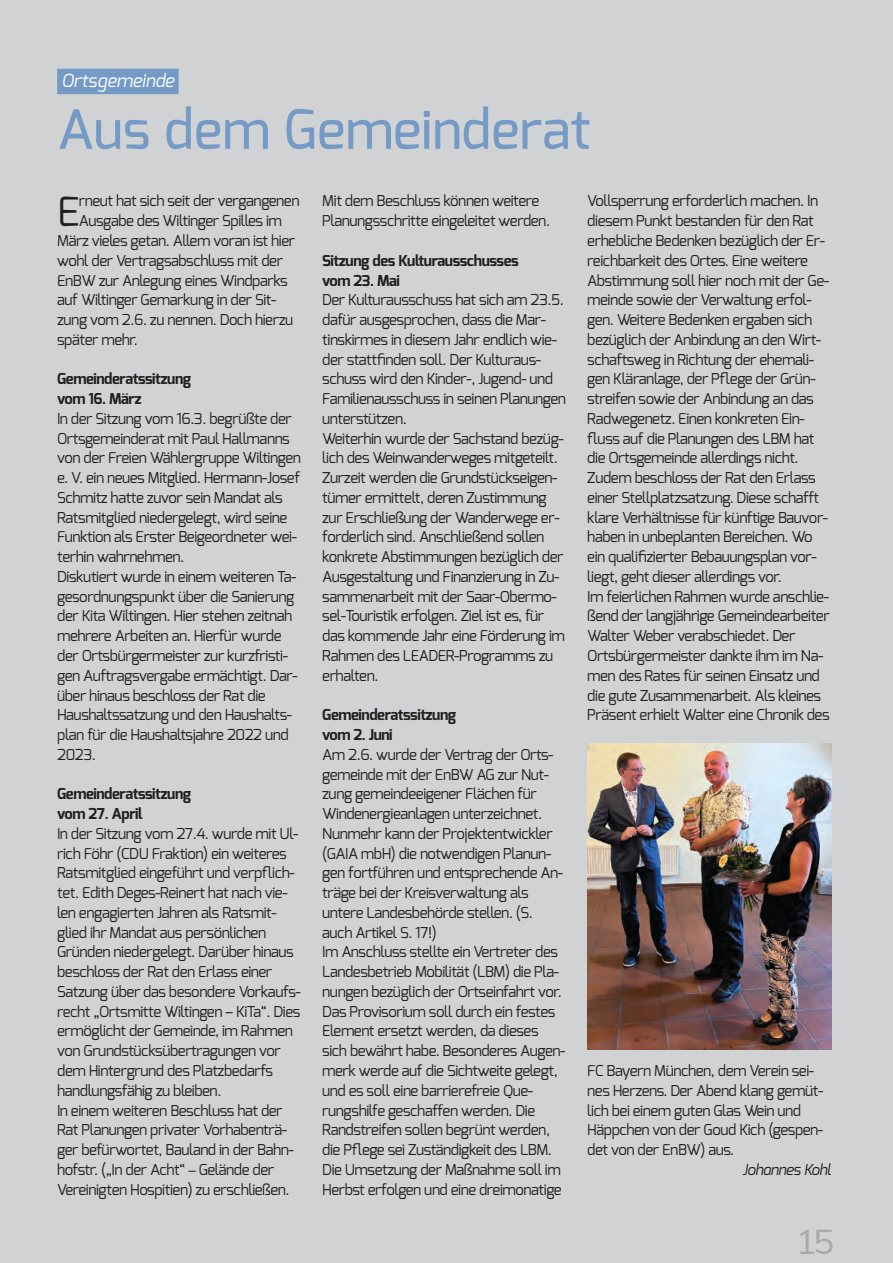
<style>
.page{position:relative;width:893px;height:1263px;background:#d0d2d3}
.page>*{position:absolute;margin:0;border:0;box-sizing:border-box;transform-origin:0 0}
.t1{font:500 54px "Exo";color:#759ac6}
.t2{font:40.2px "Exo";color:#231f20}
.t3{font:33.75px "Mulish";color:#a8aaad;scale:1.04 1}
.t4{font:italic 18px "Exo";color:#fff}
.t5{font:15px/19.8px "Exo";letter-spacing:-.03em;color:#231f20}
.t6{font:700 15px/19.8px "Exo";letter-spacing:-.03em;color:#231f20}
.t7{font:italic 15px "Exo";letter-spacing:-.03em;color:#231f20}
.s1{font-family:"Palatino"}
</style>
<div class="page">
<div style="left:57px;top:69px;width:122px;height:25px;background:#759ac6"></div>
<img style="left:588px;top:743px;width:243px;height:306px">
<p class="t4" style="left:61px;top:69px;width:114px">Ortsgemeinde</p>
<h1 class="t1" style="left:57px;top:95px;width:535px">Aus dem Gemeinderat</h1>
<h2 class="t2" style="left:57px;top:186px;width:24px">E</h2>
<p class="t5" style="left:79px;top:191px;width:222px">rneut hat sich seit der vergangenen</p>
<p class="t5" style="left:79px;top:211px;width:205px">Ausgabe des Wiltinger Spilles im</p>
<p class="t5" style="left:57px;top:231px;width:239px">März vieles getan. Allem voran ist hier</p>
<p class="t5" style="left:57px;top:251px;width:227px">wohl der Vertragsabschluss mit der</p>
<p class="t5" style="left:57px;top:271px;width:232px">EnBW zur Anlegung eines Windparks</p>
<p class="t5" style="left:57px;top:290px;width:221px">auf Wiltinger Gemarkung in der Sit-</p>
<p class="t5" style="left:57px;top:310px;width:238px">zung vom 2.6. zu nennen. Doch hierzu</p>
<p class="t5" style="left:57px;top:330px;width:82px">später mehr.</p>
<p class="t6" style="left:57px;top:369px;width:136px">Gemeinderatssitzung vom 16. März</p>
<p class="t5" style="left:57px;top:409px;width:245px">In der Sitzung vom 16.3. begrüßte der Ortsgemeinderat mit Paul Hallmanns von der Freien Wählergruppe Wiltingen e. V. ein neues Mitglied. Hermann-Josef Schmitz hatte zuvor sein Mandat als Ratsmitglied niedergelegt, wird seine Funktion als Erster Beigeordneter wei&shy;terhin wahrnehmen.<br>Diskutiert wurde in einem weiteren Ta&shy;gesordnungspunkt über die Sanierung der Kita Wiltingen. Hier stehen zeitnah mehrere Arbeiten an. Hierfür wurde der Ortsbürgermeister zur kurzfristi&shy;gen Auftragsvergabe ermächtigt. Dar&shy;über hinaus beschloss der Rat die Haushaltssatzung und den Haushalts&shy;plan für die Haushaltsjahre 2022 und 2023.</p>
<p class="t6" style="left:57px;top:784px;width:136px">Gemeinderatssitzung vom 27. April</p>
<p class="t5" style="left:57px;top:824px;width:245px">In der Sitzung vom 27.4. wurde mit Ul&shy;rich Föhr (CDU Fraktion) ein weiteres Ratsmitglied eingeführt und verpflich&shy;tet. Edith Deges-Reinert hat nach vie&shy;len engagierten Jahren als Ratsmit&shy;glied ihr Mandat aus persönlichen Gründen niedergelegt. Darüber hinaus beschloss der Rat den Erlass einer Satzung über das besondere Vorkaufs&shy;recht „Ortsmitte Wiltingen – KiTa“. Dies ermöglicht der Gemeinde, im Rahmen von Grundstücksübertragungen vor dem Hintergrund des Platzbedarfs handlungsfähig zu bleiben.<br>In einem weiteren Beschluss hat der Rat Planungen privater Vorhabenträ&shy;ger befürwortet, Bauland in der Bahn&shy;hofstr. („In der Acht“ <span class="s1">–</span> Gelände der Vereinigten Hospitien) zu erschließen.</p>
<p class="t5" style="left:322px;top:191px;width:229px">Mit dem Beschluss können weitere<br>Planungsschritte eingeleitet werden.</p>
<p class="t6" style="left:322px;top:251px;width:198px">Sitzung des Kulturausschusses vom 23. Mai</p>
<p class="t5" style="left:322px;top:290px;width:245px">Der Kulturausschuss hat sich am 23.5. dafür ausgesprochen, dass die Mar&shy;tinskirmes in diesem Jahr endlich wie&shy;der stattfinden soll. Der Kulturaus&shy;schuss wird den Kinder-, Jugend- und Familienausschuss in seinen Planungen unterstützen.<br>Weiterhin wurde der Sachstand bezüg&shy;lich des Weinwanderweges mitgeteilt.<br>Zurzeit werden die Grundstückseigen&shy;tümer ermittelt, deren Zustimmung zur Erschließung der Wanderwege er&shy;forderlich sind. Anschließend sollen konkrete Abstimmungen bezüglich der Ausgestaltung und Finanzierung in Zu&shy;sammenarbeit mit der Saar-Obermo&shy;sel-Touristik erfolgen. Ziel ist es, für das kommende Jahr eine Förderung im Rahmen des LEADER-Programms zu erhalten.</p>
<p class="t6" style="left:322px;top:705px;width:136px">Gemeinderatssitzung vom 2. Juni</p>
<p class="t5" style="left:322px;top:745px;width:245px">Am 2.6. wurde der Vertrag der Orts&shy;gemeinde mit der EnBW AG zur Nut&shy;zung gemeindeeigener Flächen für Windenergieanlagen unterzeichnet.<br>Nunmehr kann der Projektentwickler (GAIA mbH) die notwendigen Planun&shy;gen fortführen und entsprechende An&shy;träge bei der Kreisverwaltung als untere Landesbehörde stellen. (S. auch Artikel S. 17!)<br>Im Anschluss stellte ein Vertreter des Landesbetrieb Mobilität (LBM) die Pla&shy;nungen bezüglich der Ortseinfahrt vor.<br>Das Provisorium soll durch ein festes Element ersetzt werden, da dieses sich bewährt habe. Besonderes Augen&shy;merk werde auf die Sichtweite gelegt, und es soll eine barrierefreie Que&shy;rungshilfe geschaffen werden. Die Randstreifen sollen begrünt werden, die Pflege sei Zuständigkeit des LBM.<br>Die Umsetzung der Maßnahme soll im Herbst erfolgen und eine dreimonatige</p>
<p class="t5" style="left:587px;top:191px;width:244px">Vollsperrung erforderlich machen. In diesem Punkt bestanden für den Rat erhebliche Bedenken bezüglich der Er&shy;reichbarkeit des Ortes. Eine weitere Abstimmung soll hier noch mit der Ge&shy;meinde sowie der Verwaltung erfol&shy;gen. Weitere Bedenken ergaben sich bezüglich der Anbindung an den Wirt&shy;schaftsweg in Richtung der ehemali&shy;gen Kläranlage, der Pflege der Grün&shy;streifen sowie der Anbindung an das Radwegenetz. Einen konkreten Ein&shy;fluss auf die Planungen des LBM hat die Ortsgemeinde allerdings nicht.<br>Zudem beschloss der Rat den Erlass einer Stellplatzsatzung. Diese schafft klare Verhältnisse für künftige Bauvor&shy;haben in unbeplanten Bereichen. Wo ein qualifizierter Bebauungsplan vor&shy;liegt, geht dieser allerdings vor.<br>Im feierlichen Rahmen wurde anschlie&shy;ßend der langjährige Gemeindearbeiter Walter Weber verabschiedet. Der Ortsbürgermeister dankte ihm im Na&shy;men des Rates für seinen Einsatz und die gute Zusammenarbeit. Als kleines Präsent erhielt Walter eine Chronik des</p>
<p class="t5" style="left:587px;top:1061px;width:237px">FC Bayern München, dem Verein sei&shy;nes Herzens. Der Abend klang gemüt&shy;lich bei einem guten Glas Wein und<br>Häppchen von der Goud Kich (gespen&shy;det von der EnBW) aus.</p>
<p class="t7" style="left:742px;top:1160px;width:90px">Johannes Kohl</p>
<h3 class="t3" style="left:796px;top:1220px;width:39px">15</h3>
</div>
